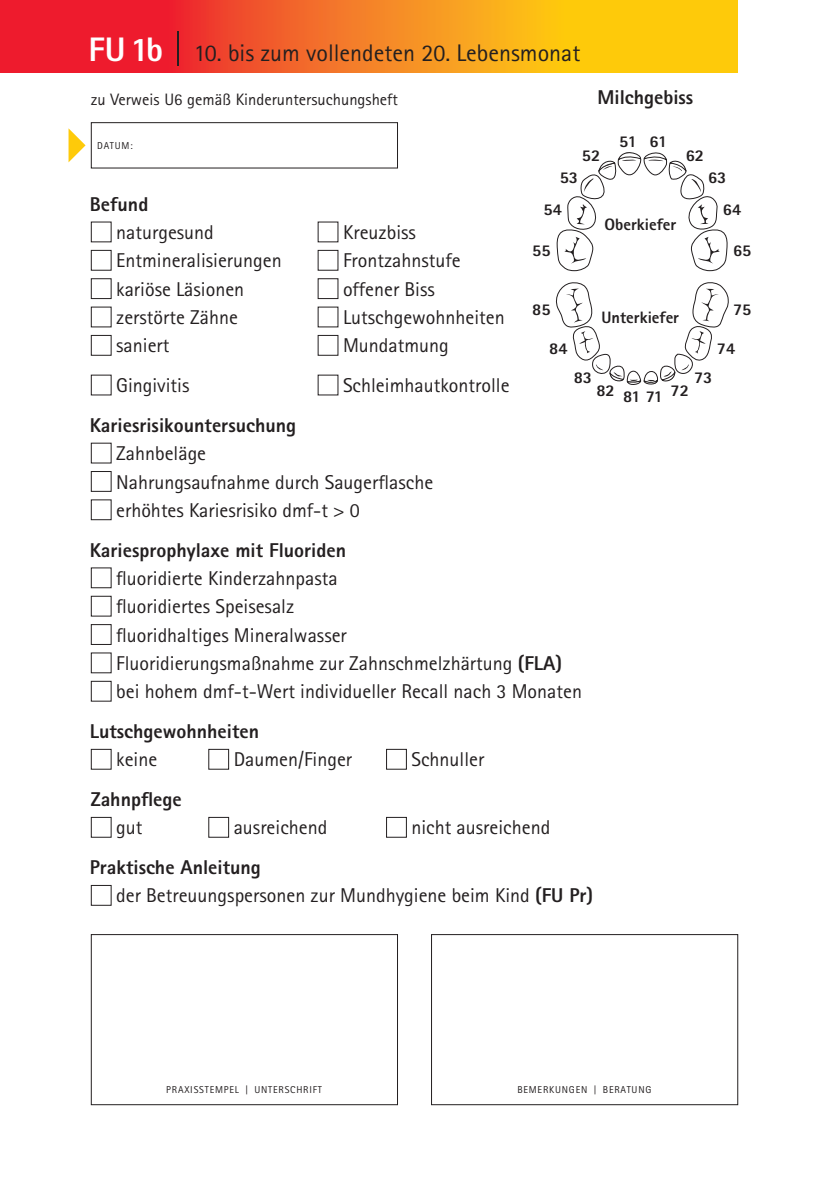
<style>
.page{position:relative;width:828px;height:1196px;background:#fff}
.page>*{position:absolute;margin:0;border:0;box-sizing:border-box;transform-origin:0 0}
.t1{font:24px "Rotis Sans Serif";color:#231f20}
.t2{font:20px/28.4px "Rotis Sans Serif";color:#231f20}
.t3{font:800 20px "Rotis Sans Serif";color:#231f20}
.t4{font:800 16.4px "Rotis Sans Serif";color:#231f20}
.t5{font:16.4px "Rotis Sans Serif";color:#231f20}
.t6{font:10px "Rotis Sans Serif";letter-spacing:.08em;color:#231f20}
.s1{font-weight:800;font-size:34px;color:#fff}
.s2{font-weight:800}
</style>
<div class="page">
<div style="left:91px;top:934px;width:307px;height:171px;border:1px solid #231f20"></div>
<div style="left:431px;top:934px;width:307px;height:171px;border:1px solid #231f20"></div>
<div style="left:91px;top:250px;width:20px;height:20px;border:1px solid #231f20"></div>
<div style="left:318px;top:250px;width:20px;height:20px;border:1px solid #231f20"></div>
<div style="left:91px;top:278px;width:20px;height:21px;border:1px solid #231f20"></div>
<div style="left:318px;top:278px;width:20px;height:21px;border:1px solid #231f20"></div>
<div style="left:91px;top:307px;width:20px;height:20px;border:1px solid #231f20"></div>
<div style="left:91px;top:335px;width:20px;height:21px;border:1px solid #231f20"></div>
<div style="left:318px;top:335px;width:20px;height:21px;border:1px solid #231f20"></div>
<div style="left:91px;top:375px;width:20px;height:20px;border:1px solid #231f20"></div>
<div style="left:91px;top:222px;width:20px;height:20px;border:1px solid #231f20"></div>
<div style="left:91px;top:122px;width:307px;height:46px;border:1px solid #231f20"></div>
<svg style="left:69px;top:129px;width:17px;height:33px"></svg>
<div style="left:91px;top:471px;width:20px;height:21px;border:1px solid #231f20"></div>
<div style="left:91px;top:596px;width:20px;height:20px;border:1px solid #231f20"></div>
<div style="left:91px;top:500px;width:20px;height:20px;border:1px solid #231f20"></div>
<div style="left:91px;top:624px;width:20px;height:21px;border:1px solid #231f20"></div>
<div style="left:91px;top:653px;width:20px;height:20px;border:1px solid #231f20"></div>
<div style="left:91px;top:681px;width:20px;height:20px;border:1px solid #231f20"></div>
<div style="left:91px;top:749px;width:20px;height:20px;border:1px solid #231f20"></div>
<div style="left:91px;top:817px;width:20px;height:20px;border:1px solid #231f20"></div>
<div style="left:91px;top:885px;width:20px;height:20px;border:1px solid #231f20"></div>
<div style="left:91px;top:443px;width:20px;height:20px;border:1px solid #231f20"></div>
<div style="left:91px;top:568px;width:20px;height:20px;border:1px solid #231f20"></div>
<div style="left:208px;top:749px;width:21px;height:20px;border:1px solid #231f20"></div>
<div style="left:208px;top:817px;width:21px;height:20px;border:1px solid #231f20"></div>
<div style="left:386px;top:749px;width:21px;height:20px;border:1px solid #231f20"></div>
<div style="left:386px;top:817px;width:21px;height:20px;border:1px solid #231f20"></div>
<svg style="left:555px;top:282px;width:173px;height:103px"></svg>
<svg style="left:556px;top:152px;width:172px;height:119px"></svg>
<div style="left:488px;top:0;width:250px;height:73px;background:#feca0a"></div>
<div style="left:1px;top:0;width:170px;height:73px;background:#ee1b2d"></div>
<div style="left:170px;top:0;width:396px;height:73px;background:linear-gradient(to right,#eb2d33,#ffcf17)"></div>
<hr style="left:177px;top:32px;width:1px;height:34px;background:#231f20">
<p class="t1" style="left:88px;top:44px;width:493px"><span class="s1">FU 1b</span> 10. bis zum vollendeten 20. Lebensmonat</p>
<p class="t5" style="left:91px;top:93px;width:309px">zu Verweis U6 gemäß Kinderuntersuchungsheft</p>
<p class="t3" style="left:597px;top:91px;width:97px">Milchgebiss</p>
<p class="t6" style="left:97px;top:142px;width:37px">DATUM:</p>
<p class="t3" style="left:90px;top:197px;width:60px">Befund</p>
<p class="t2" style="left:116px;top:220px;width:99px">naturgesund</p>
<p class="t2" style="left:343px;top:220px;width:74px">Kreuzbiss</p>
<p class="t2" style="left:116px;top:248px;width:167px">Entmineralisierungen</p>
<p class="t2" style="left:343px;top:248px;width:119px">Frontzahnstufe</p>
<p class="t2" style="left:116px;top:277px;width:130px">kariöse Läsionen</p>
<p class="t2" style="left:343px;top:277px;width:93px">offener Biss</p>
<p class="t2" style="left:116px;top:305px;width:123px">zerstörte Zähne</p>
<p class="t2" style="left:343px;top:305px;width:163px">Lutschgewohnheiten</p>
<p class="t2" style="left:116px;top:333px;width:55px">saniert</p>
<p class="t2" style="left:343px;top:333px;width:107px">Mundatmung</p>
<p class="t2" style="left:116px;top:373px;width:75px">Gingivitis</p>
<p class="t2" style="left:343px;top:373px;width:168px">Schleimhautkontrolle</p>
<p class="t3" style="left:90px;top:418px;width:208px">Kariesrisikountersuchung</p>
<p class="t2" style="left:116px;top:441px;width:91px">Zahnbeläge</p>
<p class="t2" style="left:116px;top:469px;width:318px">Nahrungsaufnahme durch Saugerflasche</p>
<p class="t2" style="left:116px;top:498px;width:245px">erhöhtes Kariesrisiko dmf-t &gt; 0</p>
<p class="t3" style="left:90px;top:543px;width:258px">Kariesprophylaxe mit Fluoriden</p>
<p class="t2" style="left:116px;top:566px;width:223px">fluoridierte Kinderzahnpasta</p>
<p class="t2" style="left:116px;top:594px;width:180px">fluoridiertes Speisesalz</p>
<p class="t4" style="left:582px;top:149px;width:20px">52</p>
<p class="t4" style="left:560px;top:171px;width:20px">53</p>
<p class="t4" style="left:543px;top:204px;width:20px">54</p>
<p class="t4" style="left:619px;top:135px;width:19px">51</p>
<p class="t4" style="left:649px;top:135px;width:19px">61</p>
<p class="t4" style="left:532px;top:245px;width:20px">55</p>
<p class="t4" style="left:604px;top:219px;width:73px">Oberkiefer</p>
<p class="t4" style="left:686px;top:149px;width:20px">62</p>
<p class="t4" style="left:708px;top:171px;width:20px">63</p>
<p class="t4" style="left:723px;top:204px;width:20px">64</p>
<p class="t4" style="left:733px;top:245px;width:20px">65</p>
<p class="t4" style="left:532px;top:304px;width:20px">85</p>
<p class="t4" style="left:549px;top:343px;width:20px">84</p>
<p class="t4" style="left:574px;top:371px;width:20px">83</p>
<p class="t4" style="left:601px;top:312px;width:79px">Unterkiefer</p>
<p class="t4" style="left:733px;top:304px;width:20px">75</p>
<p class="t4" style="left:717px;top:343px;width:20px">74</p>
<p class="t4" style="left:694px;top:371px;width:20px">73</p>
<p class="t4" style="left:596px;top:388px;width:46px">82 81</p>
<p class="t4" style="left:646px;top:390px;width:19px">71</p>
<p class="t4" style="left:670px;top:385px;width:20px">72</p>
<p class="t2" style="left:116px;top:623px;width:467px">fluoridhaltiges Mineralwasser<br>Fluoridierungsmaßnahme zur Zahnschmelzhärtung <span class="s2">(FLA) </span>bei hohem dmf-t-Wert individueller Recall nach 3 Monaten</p>
<p class="t3" style="left:90px;top:724px;width:171px">Lutschgewohnheiten</p>
<p class="t2" style="left:116px;top:747px;width:43px">keine</p>
<p class="t3" style="left:91px;top:792px;width:93px">Zahnpflege</p>
<p class="t2" style="left:116px;top:815px;width:28px">gut</p>
<p class="t2" style="left:234px;top:747px;width:120px">Daumen/Finger</p>
<p class="t2" style="left:234px;top:815px;width:95px">ausreichend</p>
<p class="t3" style="left:90px;top:860px;width:173px">Praktische Anleitung</p>
<p class="t2" style="left:411px;top:747px;width:74px">Schnuller</p>
<p class="t2" style="left:411px;top:815px;width:140px">nicht ausreichend</p>
<p class="t2" style="left:116px;top:883px;width:478px">der Betreuungspersonen zur Mundhygiene beim Kind <span class="s2">(FU Pr)</span></p>
<p class="t6" style="left:166px;top:1086px;width:157px">PRAXISSTEMPEL | UNTERSCHRIFT</p>
<p class="t6" style="left:517px;top:1086px;width:135px">BEMERKUNGEN | BERATUNG</p>
</div>
